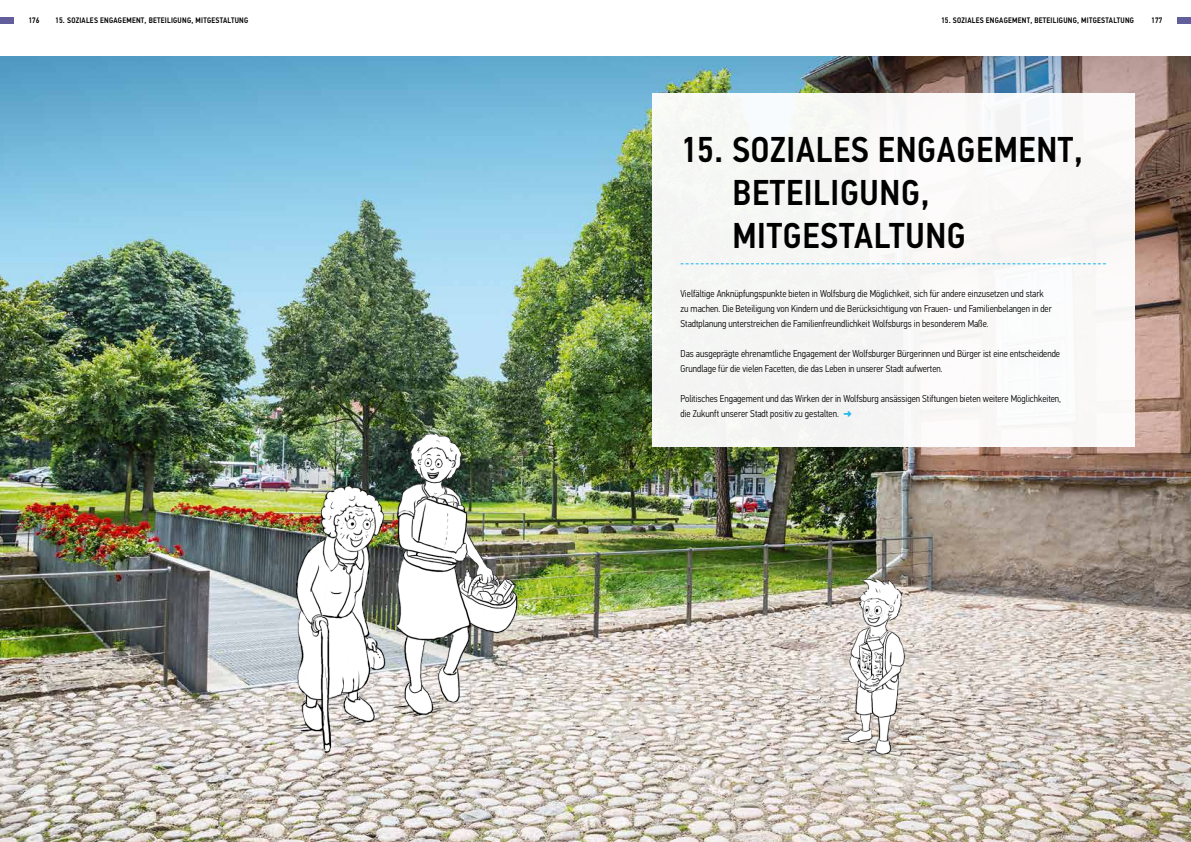
<style>
.page{position:relative;width:1191px;height:842px;background:#fff}
.page>*{position:absolute;margin:0;border:0;box-sizing:border-box;transform-origin:0 0}
.t1{font:500 36px/43px "PF Din Text Cond Pro";letter-spacing:.02em;color:#000}
.t2{font:300 10px/15px "PF Din Text Cond Pro";color:#000}
.t3{font:500 8px "PF Din Text Cond Pro";letter-spacing:.03em;color:#000}
.s1{color:#1cb5ea}
</style>
<div class="page">
<img style="left:0;top:57px;width:1191px;height:36px">
<img style="left:0;top:93px;width:1191px;height:749px">
<div style="left:1176px;top:17px;width:15px;height:6px;background:#625e9b"></div>
<div style="left:0;top:17px;width:14px;height:6px;background:#625e9b"></div>
<div style="left:652px;top:93px;width:482px;height:354px;background:#f7f7f6"></div>
<svg style="left:680px;top:263px;width:426px;height:1px"></svg>
<p class="t3" style="left:28px;top:16px;width:13px">176</p>
<p class="t3" style="left:55px;top:16px;width:195px">15. SOZIALES ENGAGEMENT, BETEILIGUNG, MITGESTALTUNG</p>
<p class="t3" style="left:941px;top:16px;width:195px">15. SOZIALES ENGAGEMENT, BETEILIGUNG, MITGESTALTUNG</p>
<p class="t3" style="left:1151px;top:16px;width:13px">177</p>
<h1 class="t1" style="left:732px;top:128px;width:352px;text-indent:-52px">15. SOZIALES ENGAGEMENT,<br>BETEILIGUNG,<br>MITGESTALTUNG</h1>
<p class="t2" style="left:680px;top:286px;width:373px">Vielfältige Anknüpfungspunkte bieten in Wolfsburg die Möglichkeit, sich für andere einzusetzen und stark zu machen. Die Beteiligung von Kindern und die Berücksichtigung von Frauen- und Familienbelangen in der<br>Stadtplanung unterstreichen die Familienfreundlichkeit Wolfsburgs in besonderem Maße.</p>
<p class="t2" style="left:680px;top:346px;width:381px">Das ausgeprägte ehrenamtliche Engagement der Wolfsburger Bürgerinnen und Bürger ist eine entscheidende<br>Grundlage für die vielen Facetten, die das Leben in unserer Stadt aufwerten.</p>
<p class="t2" style="left:680px;top:391px;width:382px">Politisches Engagement und das Wirken der in Wolfsburg ansässigen Stiftungen bieten weitere Möglichkeiten, die Zukunft unserer Stadt positiv zu gestalten. <span class="s1">➜</span></p>
</div>
